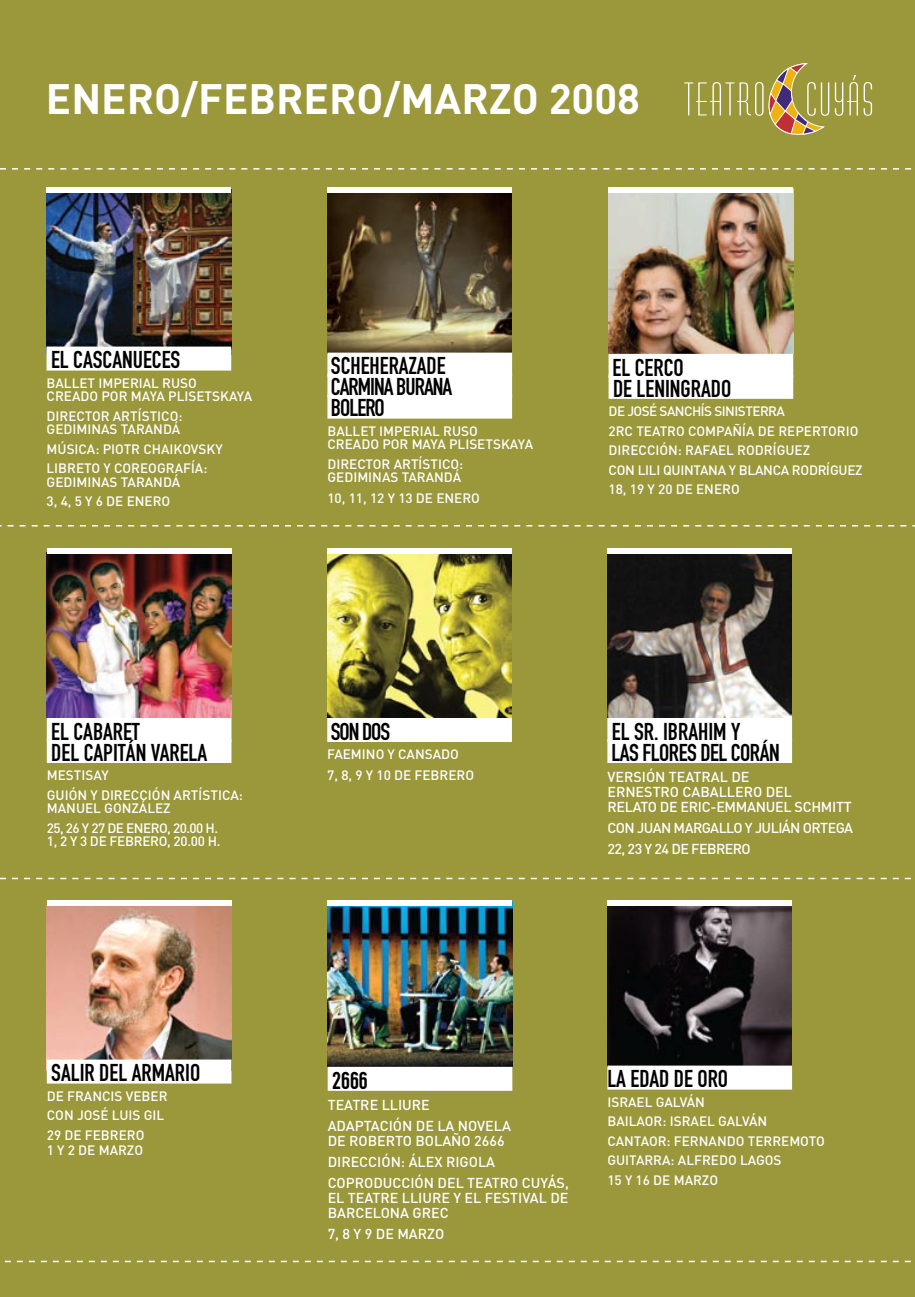
<style>
.page{position:relative;width:915px;height:1297px;background:#fff}
.page>*{position:absolute;margin:0;border:0;box-sizing:border-box;transform-origin:0 0}
.t1{font:700 42px "DIN";color:#fff}
.t2{font:24px/21px "DIN Engschrift Alternate";color:#000}
.t3{font:24px/21px "DIN Engschrift Alternate";letter-spacing:-.04em;color:#000}
.t4{font:24px/21px "DIN Engschrift Alternate";letter-spacing:-.02em;color:#000}
.t5{font:500 14.25px/15px "DIN";color:#fff}
.t6{font:500 14.25px/21px "DIN";letter-spacing:-.04em;color:#fff}
.t7{font:500 13.5px/19.5px "DIN";color:#fff}
.t8{font:500 13.5px "DIN";letter-spacing:-.02em;color:#fff}
</style>
<div class="page">
<div style="left:0;top:0;width:914px;height:1297px;background:#9b973b"></div>
<svg style="left:0;top:878px;width:911px;height:1px"></svg>
<svg style="left:0;top:525px;width:914px;height:1px"></svg>
<svg style="left:0;top:168px;width:912px;height:2px"></svg>
<svg style="left:4px;top:1261px;width:907px;height:1px"></svg>
<svg style="left:684px;top:63px;width:173px;height:72px"></svg>
<svg style="left:863px;top:82px;width:8px;height:34px"></svg>
<img style="left:47px;top:192px;width:184px;height:155px">
<div style="left:47px;top:347px;width:184px;height:24px;background:#fff"></div>
<div style="left:47px;top:187px;width:184px;height:5px;background:#fff"></div>
<img style="left:327px;top:192px;width:184px;height:161px">
<div style="left:327px;top:353px;width:185px;height:24px;background:#fff"></div>
<div style="left:327px;top:374px;width:185px;height:24px;background:#fff"></div>
<div style="left:327px;top:395px;width:185px;height:24px;background:#fff"></div>
<div style="left:327px;top:187px;width:184px;height:5px;background:#fff"></div>
<img style="left:608px;top:192px;width:184px;height:162px">
<div style="left:608px;top:354px;width:185px;height:24px;background:#fff"></div>
<div style="left:608px;top:375px;width:185px;height:24px;background:#fff"></div>
<div style="left:608px;top:187px;width:184px;height:5px;background:#fff"></div>
<img style="left:47px;top:553px;width:184px;height:165px">
<div style="left:47px;top:718px;width:184px;height:24px;background:#fff"></div>
<div style="left:47px;top:739px;width:184px;height:24px;background:#fff"></div>
<div style="left:47px;top:548px;width:184px;height:5px;background:#fff"></div>
<img style="left:327px;top:553px;width:184px;height:165px">
<div style="left:327px;top:718px;width:184px;height:24px;background:#fff"></div>
<div style="left:327px;top:548px;width:184px;height:5px;background:#fff"></div>
<img style="left:607px;top:553px;width:184px;height:165px">
<div style="left:607px;top:718px;width:184px;height:24px;background:#fff"></div>
<div style="left:607px;top:739px;width:184px;height:24px;background:#fff"></div>
<div style="left:607px;top:548px;width:184px;height:5px;background:#fff"></div>
<img style="left:607px;top:905px;width:184px;height:160px">
<div style="left:607px;top:900px;width:184px;height:5px;background:#fff"></div>
<div style="left:607px;top:1065px;width:184px;height:24px;background:#fff"></div>
<img style="left:327px;top:905px;width:185px;height:162px">
<div style="left:327px;top:1067px;width:185px;height:24px;background:#fff"></div>
<div style="left:327px;top:900px;width:185px;height:5px;background:#fff"></div>
<img style="left:47px;top:905px;width:184px;height:154px">
<div style="left:47px;top:1059px;width:184px;height:24px;background:#fff"></div>
<div style="left:47px;top:900px;width:184px;height:5px;background:#fff"></div>
<h1 class="t1" style="left:46px;top:71px;width:595px">ENERO/FEBRERO/MARZO 2008</h1>
<h2 class="t2" style="left:51px;top:350px;width:131px">EL CASCANUECES</h2>
<p class="t7" style="left:47px;top:376px;width:207px;line-height:13.5px">BALLET IMPERIAL RUSO<br>CREADO POR MAYA PLISETSKAYA</p>
<p class="t7" style="left:47px;top:409px;width:137px;line-height:13.5px">DIRECTOR ARTÍSTICO:<br>GEDIMINAS TARANDÁ</p>
<p class="t7" style="left:47px;top:439px;width:178px">MÚSICA: PIOTR CHAIKOVSKY<br>LIBRETO Y COREOGRAFÍA:</p>
<p class="t7" style="left:47px;top:472px;width:135px">GEDIMINAS TARANDÁ<br>3, 4, 5 Y 6 DE ENERO</p>
<h2 class="t3" style="left:331px;top:356px;width:123px">SCHEHERAZADE<br>CARMINA BURANA<br>BOLERO</h2>
<p class="t7" style="left:327px;top:424px;width:207px;line-height:13.5px">BALLET IMPERIAL RUSO<br>CREADO POR MAYA PLISETSKAYA</p>
<p class="t7" style="left:327px;top:457px;width:137px;line-height:13.5px">DIRECTOR ARTÍSTICO:<br>GEDIMINAS TARANDÁ</p>
<p class="t7" style="left:327px;top:488px;width:154px">10, 11, 12 Y 13 DE ENERO</p>
<h2 class="t2" style="left:612px;top:357px;width:120px">EL CERCO<br>DE LENINGRADO</h2>
<p class="t7" style="left:608px;top:401px;width:255px">DE JOSÉ SANCHÍS SINISTERRA<br>2RC TEATRO COMPAÑÍA DE REPERTORIO<br>DIRECCIÓN: RAFAEL RODRÍGUEZ<br>CON LILI QUINTANA Y BLANCA RODRÍGUEZ<br>18, 19 Y 20 DE ENERO</p>
<h2 class="t2" style="left:51px;top:721px;width:157px">EL CABARET<br>DEL CAPITÁN VARELA</h2>
<p class="t7" style="left:47px;top:765px;width:197px">MESTISAY<br>GUIÓN Y DIRECCIÓN ARTÍSTICA:</p>
<p class="t7" style="left:47px;top:798px;width:173px">MANUEL GONZÁLEZ<br>25, 26 Y 27 DE ENERO, 20.00 H.</p>
<p class="t8" style="left:47px;top:833px;width:175px">1, 2 Y 3 DE FEBRERO, 20.00 H.</p>
<h2 class="t2" style="left:51px;top:1062px;width:150px">SALIR DEL ARMARIO</h2>
<p class="t7" style="left:47px;top:1086px;width:122px">DE FRANCIS VEBER<br>CON JOSÉ LUIS GIL<br>29 DE FEBRERO</p>
<p class="t7" style="left:47px;top:1140px;width:98px">1 Y 2 DE MARZO</p>
<h2 class="t2" style="left:330px;top:721px;width:61px">SON DOS</h2>
<p class="t7" style="left:327px;top:743px;width:148px;line-height:21px">FAEMINO Y CANSADO<br>7, 8, 9 Y 10 DE FEBRERO</p>
<h2 class="t4" style="left:611px;top:721px;width:170px">EL SR. IBRAHIM Y<br>LAS FLORES DEL CORÁN</h2>
<p class="t5" style="left:607px;top:769px;width:246px">VERSIÓN TEATRAL DE<br>ERNESTRO CABALLERO DEL<br>RELATO DE ERIC-EMMANUEL SCHMITT</p>
<p class="t6" style="left:607px;top:817px;width:247px">CON JUAN MARGALLO Y JULIÁN ORTEGA<br>22, 23 Y 24 DE FEBRERO</p>
<h2 class="t2" style="left:332px;top:1070px;width:37px">2666</h2>
<p class="t5" style="left:327px;top:1093px;width:185px;line-height:21px">TEATRE LLIURE<br>ADAPTACIÓN DE LA NOVELA</p>
<p class="t5" style="left:327px;top:1129px;width:242px;line-height:21px">DE ROBERTO BOLAÑO 2666<br>DIRECCIÓN: ÁLEX RIGOLA<br>COPRODUCCIÓN DEL TEATRO CUYÁS,</p>
<p class="t5" style="left:327px;top:1189px;width:242px">EL TEATRE LLIURE Y EL FESTIVAL DE<br>BARCELONA GREC</p>
<p class="t5" style="left:327px;top:1225px;width:118px">7, 8 Y 9 DE MARZO</p>
<h2 class="t2" style="left:607px;top:1068px;width:122px">LA EDAD DE ORO</h2>
<p class="t7" style="left:607px;top:1092px;width:219px">ISRAEL GALVÁN<br>BAILAOR: ISRAEL GALVÁN<br>CANTAOR: FERNANDO TERREMOTO<br>GUITARRA: ALFREDO LAGOS<br>15 Y 16 DE MARZO</p>
</div>
